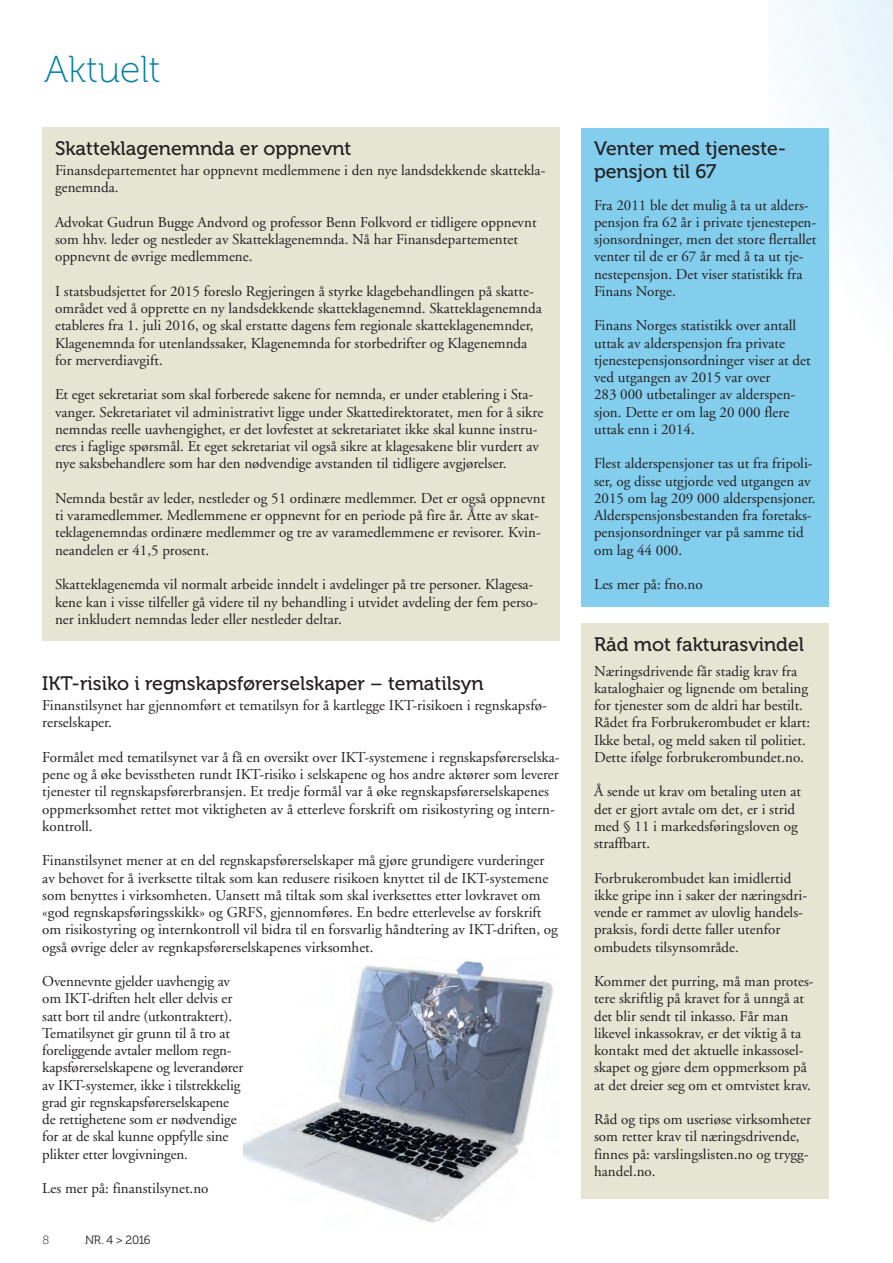
<style>
.page{position:relative;width:893px;height:1263px;background:#fff}
.page>*{position:absolute;margin:0;border:0;box-sizing:border-box;transform-origin:0 0}
.t1{font:37.5px "Museo 100";color:#007ea6}
.t2{font:19.5px/22.5px "Museo 500";color:#231f20}
.t3{font:15px/17.2px "Adobe Garamond";color:#231f20}
.t4{font:12px "Museo 300";letter-spacing:-.035em;color:#231f20}
.t5{font:12px "Museo 100";color:#231f20}
</style>
<div class="page">
<div style="left:768px;top:0;width:125px;height:709px;background:linear-gradient(to bottom,#f0f8fd,#fff)"></div>
<div style="left:42px;top:128px;width:518px;height:513px;background:#e6e4d3"></div>
<img style="left:244px;top:960px;width:310px;height:262px">
<div style="left:581px;top:128px;width:248px;height:478px;background:#83cded"></div>
<div style="left:581px;top:624px;width:248px;height:575px;background:#e6e4d3"></div>
<h1 class="t1" style="left:44px;top:49px;width:118px">Aktuelt</h1>
<h2 class="t2" style="left:55px;top:137px;width:298px">Skatteklagenemnda er oppnevnt</h2>
<p class="t3" style="left:55px;top:162px;width:492px">Finansdepartementet har oppnevnt medlemmene i den nye landsdekkende skattekla&shy;genemnda.</p>
<p class="t3" style="left:55px;top:214px;width:483px">Advokat Gudrun Bugge Andvord og professor Benn Folkvord er tidligere oppnevnt som hhv. leder og nestleder av Skatteklagenemnda. Nå har Finansdepartementet oppnevnt de øvrige medlemmene.</p>
<p class="t3" style="left:55px;top:283px;width:488px">I statsbudsjettet for 2015 foreslo Regjeringen å styrke klagebehandlingen på skatte&shy;området ved å opprette en ny landsdekkende skatteklagenemnd. Skatteklagenemnda etableres fra 1. juli 2016, og skal erstatte dagens fem regionale skatteklagenemnder, Klagenemnda for utenlandssaker, Klagenemnda for storbedrifter og Klagenemnda for merverdiavgift.</p>
<p class="t3" style="left:55px;top:386px;width:490px">Et eget sekretariat som skal forberede sakene for nemnda, er under etablering i Sta&shy;vanger. Sekretariatet vil administrativt ligge under Skattedirektoratet, men for å sikre nemndas reelle uavhengighet, er det lovfestet at sekretariatet ikke skal kunne instru&shy;eres i faglige spørsmål. Et eget sekretariat vil også sikre at klagesakene blir vurdert av nye saksbehandlere som har den nødvendige avstanden til tidligere avgjørelser.</p>
<p class="t3" style="left:55px;top:490px;width:492px">Nemnda består av leder, nestleder og 51 ordinære medlemmer. Det er også oppnevnt ti varamedlemmer. Medlemmene er oppnevnt for en periode på fire år. Åtte av skat&shy;teklagenemndas ordinære medlemmer og tre av varamedlemmene er revisorer. Kvin&shy;neandelen er 41,5 prosent.</p>
<p class="t3" style="left:55px;top:576px;width:484px">Skatteklagenemda vil normalt arbeide inndelt i avdelinger på tre personer. Klagesa&shy;kene kan i visse tilfeller gå videre til ny behandling i utvidet avdeling der fem perso&shy;ner inkludert nemndas leder eller nestleder deltar.</p>
<h2 class="t2" style="left:42px;top:672px;width:443px">IKT-risiko i regnskapsførerselskaper – tematilsyn</h2>
<p class="t3" style="left:42px;top:697px;width:506px">Finanstilsynet har gjennomført et tematilsyn for å kartlegge IKT-risikoen i regnskapsfø&shy;rerselskaper.</p>
<p class="t3" style="left:42px;top:749px;width:519px">Formålet med tematilsynet var å få en oversikt over IKT-systemene i regnskapsførerselska&shy;pene og å øke bevisstheten rundt IKT-risiko i selskapene og hos andre aktører som leverer tjenester til regnskapsførerbransjen. Et tredje formål var å øke regnskapsførerselskapenes oppmerksomhet rettet mot viktigheten av å etterleve forskrift om risikostyring og intern&shy;kontroll.</p>
<p class="t3" style="left:42px;top:852px;width:517px">Finanstilsynet mener at en del regnskapsførerselskaper må gjøre grundigere vurderinger av behovet for å iverksette tiltak som kan redusere risikoen knyttet til de IKT-systemene som benyttes i virksomheten. Uansett må tiltak som skal iverksettes etter lovkravet om «god regnskapsføringsskikk» og GRFS, gjennomføres. En bedre etterlevelse av forskrift om risikostyring og internkontroll vil bidra til en forsvarlig håndtering av IKT-driften, og også øvrige deler av regnkapsførerselskapenes virksomhet.</p>
<p class="t3" style="left:42px;top:973px;width:203px">Ovennevnte gjelder uavhengig av om IKT-driften helt eller delvis er satt bort til andre (utkontraktert).<br>Tematilsynet gir grunn til å tro at foreliggende avtaler mellom regn&shy;kapsførerselskapene og leverandører av IKT-systemer, ikke i tilstrekkelig grad gir regnskapsførerselskapene de rettighetene som er nødvendige for at de skal kunne oppfylle sine plikter etter lovgivningen.</p>
<p class="t3" style="left:42px;top:1180px;width:168px">Les mer på: finanstilsynet.no</p>
<p class="t5" style="left:43px;top:1233px;width:8px">8</p>
<p class="t4" style="left:85px;top:1233px;width:67px">NR. 4 &gt; 2016</p>
<h2 class="t2" style="left:594px;top:138px;width:194px">Venter med tjeneste&shy;pensjon til 67</h2>
<p class="t3" style="left:594px;top:197px;width:224px">Fra 2011 ble det mulig å ta ut alders&shy;pensjon fra 62 år i private tjenestepen&shy;sjonsordninger, men det store flertallet venter til de er 67 år med å ta ut tje&shy;nestepensjon. Det viser statistikk fra Finans Norge.</p>
<p class="t3" style="left:594px;top:317px;width:218px">Finans Norges statistikk over antall uttak av alderspensjon fra private tjenestepensjonsordninger viser at det ved utgangen av 2015 var over<br>283 000 utbetalinger av alderspen&shy;sjon. Dette er om lag 20 000 flere uttak enn i 2014.</p>
<p class="t3" style="left:594px;top:455px;width:223px">Flest alderspensjoner tas ut fra fripoli&shy;ser, og disse utgjorde ved utgangen av 2015 om lag 209 000 alderspensjoner.<br>Alderspensjonsbestanden fra foretaks&shy;pensjonsordninger var på samme tid om lag 44 000.</p>
<p class="t3" style="left:594px;top:576px;width:110px">Les mer på: fno.no</p>
<h2 class="t2" style="left:594px;top:633px;width:212px">Råd mot fakturasvindel</h2>
<p class="t3" style="left:594px;top:662px;width:218px">Næringsdrivende får stadig krav fra kataloghaier og lignende om betaling for tjenester som de aldri har bestilt.<br>Rådet fra Forbrukerombudet er klart:<br>Ikke betal, og meld saken til politiet.<br>Dette ifølge forbrukerombundet.no.</p>
<p class="t3" style="left:594px;top:783px;width:208px">Å sende ut krav om betaling uten at det er gjort avtale om det, er i strid med § 11 i markedsføringsloven og straffbart.</p>
<p class="t3" style="left:594px;top:869px;width:215px">Forbrukerombudet kan imidlertid ikke gripe inn i saker der næringsdri&shy;vende er rammet av ulovlig handels&shy;praksis, fordi dette faller utenfor ombudets tilsynsområde.</p>
<p class="t3" style="left:594px;top:973px;width:221px">Kommer det purring, må man protes&shy;tere skriftlig på kravet for å unngå at det blir sendt til inkasso. Får man likevel inkassokrav, er det viktig å ta kontakt med det aktuelle inkassosel&shy;skapet og gjøre dem oppmerksom på at det dreier seg om et omtvistet krav.</p>
<p class="t3" style="left:594px;top:1111px;width:219px">Råd og tips om useriøse virksomheter som retter krav til næringsdrivende, finnes på: varslingslisten.no og trygg&shy;handel.no.</p>
</div>
